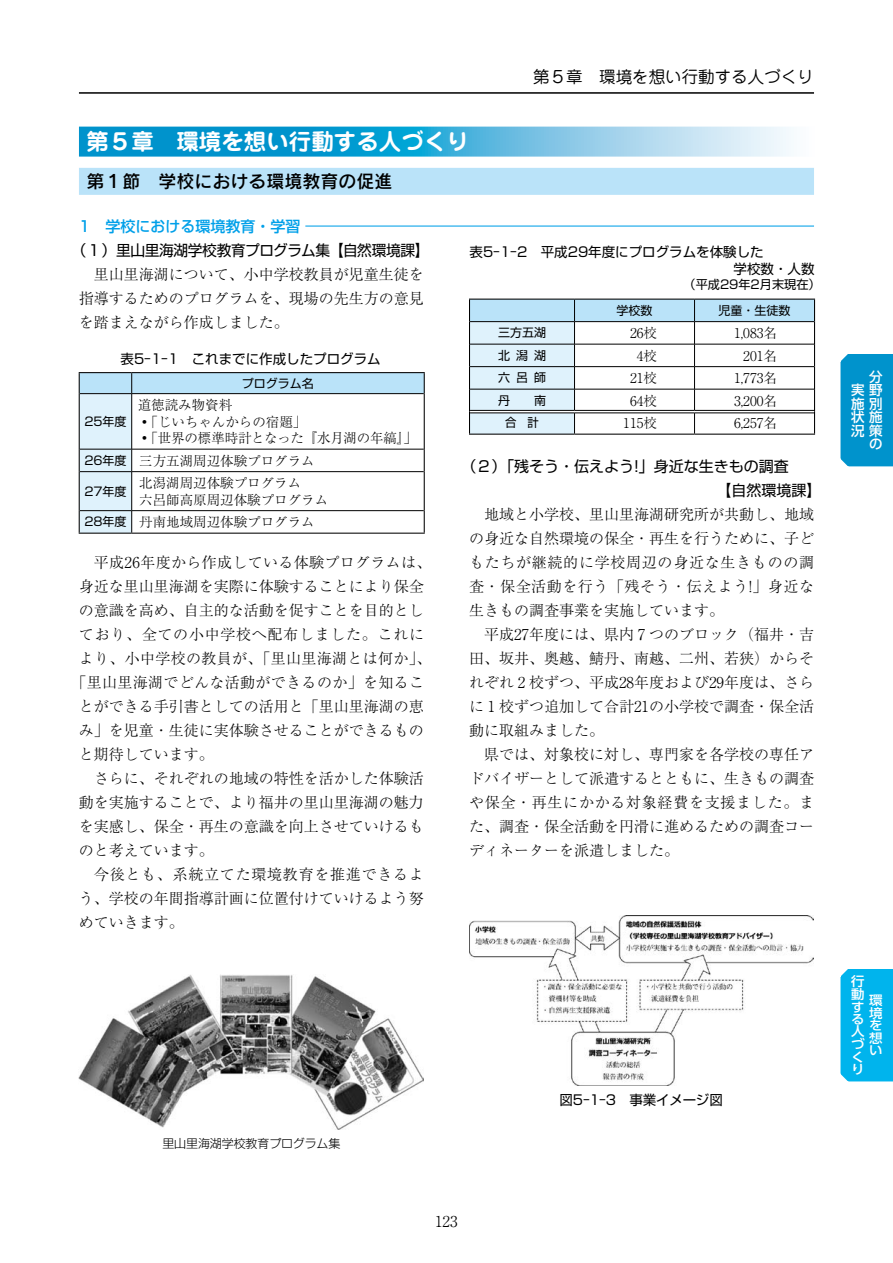
<style>
.page{position:relative;width:893px;height:1263px;background:#fff}
.page>*{position:absolute;margin:0;border:0;box-sizing:border-box;transform-origin:0 0}
.t1{font:700 22.5px "Jun 501 Pro";color:#fff}
.t2{font:18px "Rodin Pro DB";color:#000}
.t3{font:16.5px "Jun 201 Pro";color:#000}
.t4{font:300 15px/24px "Ryumin Pr 6";color:#000;text-align:justify}
.t5{font:15px/24px "Shin Go Pr 6";letter-spacing:-.015em;color:#000}
.t6{font:300 15px "Ryumin Pr 6";letter-spacing:.025em;color:#000}
.t7{font:300 15px "Ryumin Pr 6";letter-spacing:.05em;color:#000}
.t8{font:300 15px "Ryumin Pr 6";letter-spacing:.02em;color:#000}
.t9{font:500 15px "Shin Go Pr 6";color:#00a0e9}
.t10{font:300 13.5px/16.5px "Ryumin Pr 6";color:#000}
.t11{font:13.5px/16.5px "Shin Go Pr 6";color:#000}
.t12{font:500 13.5px/13.5px "UD Shin Go Pro";color:#fff;text-align:right}
.t13{font:500 12.9px/12.6px "UD Shin Go Pro";color:#fff;text-align:justify;scale:1.05 1}
.t14{font:12.15px "Shin Go Pr 6";color:#000}
.t15{font:12px "Shin Go Pr 6";color:#000}
.t16{font:300 12px "Shin Go Pr 6";letter-spacing:-.01em;color:#000}
.t17{font:12px "Shin Go Pr 6";color:#000;scale:.95 1}
.s1{font-family:"Shin Go Pr 6";font-weight:400;font-size:12px}
</style>
<div class="page">
<hr style="left:79px;top:93px;width:735px;height:1px;background:#000">
<div style="left:840px;top:354px;width:53px;height:113px;background:#0093cc"></div>
<div style="left:840px;top:969px;width:53px;height:113px;background:#00b4ed"></div>
<hr style="left:305px;top:226px;width:509px;height:1px;background:#00a0e9">
<svg style="left:79px;top:127px;width:712px;height:30px;background:#50b5dd"></svg>
<div style="left:79px;top:168px;width:735px;height:27px;background:#bae3f9"></div>
<svg style="left:469px;top:299px;width:346px;height:135px"></svg>
<hr style="left:469px;top:434px;width:105px;height:1px;background:#000">
<hr style="left:574px;top:434px;width:120px;height:1px;background:#000">
<hr style="left:694px;top:434px;width:121px;height:1px;background:#000">
<hr style="left:470px;top:410px;width:104px;height:1px;background:#000">
<hr style="left:470px;top:413px;width:104px;height:1px;background:#000">
<hr style="left:574px;top:410px;width:120px;height:1px;background:#000">
<hr style="left:574px;top:413px;width:120px;height:1px;background:#000">
<hr style="left:694px;top:410px;width:120px;height:1px;background:#000">
<hr style="left:694px;top:413px;width:120px;height:1px;background:#000">
<hr style="left:79px;top:372px;width:53px;height:1px;background:#000">
<hr style="left:132px;top:372px;width:293px;height:1px;background:#000">
<svg style="left:79px;top:373px;width:346px;height:160px"></svg>
<hr style="left:79px;top:533px;width:53px;height:1px;background:#000">
<hr style="left:132px;top:533px;width:293px;height:1px;background:#000">
<img style="left:469px;top:916px;width:345px;height:170px">
<img style="left:79px;top:975px;width:345px;height:154px">
<h1 class="t1" style="left:86px;top:124px;width:384px">第５章　環境を想い行動する人づくり</h1>
<p class="t2" style="left:86px;top:169px;width:307px">第１節　学校における環境教育の促進</p>
<p class="t9" style="left:79px;top:214px;width:223px">1　学校における環境教育・学習</p>
<p class="t3" style="left:533px;top:64px;width:282px">第５章　環境を想い行動する人づくり</p>
<p class="t5" style="left:71px;top:237px;width:360px">（１）里山里海湖学校教育プログラム集【自然環境課】</p>
<p class="t4" style="left:79px;top:262px;width:347px;text-indent:15px">里山里海湖について、小中学校教員が児童生徒を指導するためのプログラムを、現場の先生方の意見を踏まえながら作成しました。</p>
<p class="t11" style="left:121px;top:349px;width:262px">表5-1-1　これまでに作成したプログラム</p>
<p class="t15" style="left:242px;top:373px;width:73px">プログラム名</p>
<p class="t15" style="left:84px;top:411px;width:44px">25年度</p>
<p class="t10" style="left:138px;top:396px;width:281px">道徳読み物資料<br>◦「じいちゃんからの宿題」<br>◦「世界の標準時計となった『水月湖の年縞』」</p>
<p class="t10" style="left:84px;top:451px;width:232px"><span class="s1">26年度</span> 三方五湖周辺体験プログラム</p>
<p class="t15" style="left:84px;top:481px;width:44px">27年度</p>
<p class="t10" style="left:139px;top:474px;width:190px">北潟湖周辺体験プログラム<br>六呂師高原周辺体験プログラム</p>
<p class="t10" style="left:84px;top:513px;width:232px"><span class="s1">28年度</span> 丹南地域周辺体験プログラム</p>
<p class="t6" style="left:94px;top:551px;width:339px">平成26年度から作成している体験プログラムは、</p>
<p class="t4" style="left:79px;top:574px;width:347px">身近な里山里海湖を実際に体験することにより保全</p>
<p class="t4" style="left:79px;top:598px;width:347px">の意識を高め、自主的な活動を促すことを目的とし</p>
<p class="t7" style="left:79px;top:623px;width:347px">ており、全ての小中学校へ配布しました。これに</p>
<p class="t8" style="left:79px;top:647px;width:354px">より、小中学校の教員が、「里山里海湖とは何か」、</p>
<p class="t6" style="left:71px;top:671px;width:354px">「里山里海湖でどんな活動ができるのか」を知るこ</p>
<p class="t4" style="left:79px;top:694px;width:347px">とができる手引書としての活用と「里山里海湖の恵</p>
<p class="t4" style="left:79px;top:718px;width:347px">み」を児童・生徒に実体験させることができるもの</p>
<p class="t4" style="left:79px;top:742px;width:136px">と期待しています。</p>
<p class="t4" style="left:94px;top:766px;width:332px">さらに、それぞれの地域の特性を活かした体験活</p>
<p class="t4" style="left:79px;top:790px;width:347px">動を実施することで、より福井の里山里海湖の魅力</p>
<p class="t4" style="left:79px;top:814px;width:347px">を実感し、保全・再生の意識を向上させていけるも</p>
<p class="t4" style="left:79px;top:838px;width:136px">のと考えています。</p>
<p class="t7" style="left:94px;top:863px;width:331px">今後とも、系統立てた環境教育を推進できるよ</p>
<p class="t4" style="left:79px;top:886px;width:347px">う、学校の年間指導計画に位置付けていけるよう努</p>
<p class="t4" style="left:79px;top:910px;width:106px">めていきます。</p>
<p class="t11" style="left:733px;top:243px;width:82px;text-indent:-264px">表5-1-2　平成29年度にプログラムを体験した<br>学校数・人数</p>
<p class="t14" style="left:684px;top:275px;width:139px">（平成29年2月末現在）</p>
<p class="t15" style="left:616px;top:300px;width:37px">学校数</p>
<p class="t15" style="left:718px;top:300px;width:73px">児童・生徒数</p>
<p class="t15" style="left:498px;top:323px;width:49px">三方五湖</p>
<p class="t10" style="left:630px;top:324px;width:28px">26校</p>
<p class="t10" style="left:734px;top:324px;width:44px">1,083名</p>
<p class="t15" style="left:498px;top:345px;width:49px">北潟湖</p>
<p class="t10" style="left:637px;top:346px;width:22px">4校</p>
<p class="t10" style="left:730px;top:346px;width:49px">　201名</p>
<p class="t15" style="left:498px;top:368px;width:49px">六呂師</p>
<p class="t10" style="left:630px;top:369px;width:28px">21校</p>
<p class="t10" style="left:734px;top:369px;width:44px">1,773名</p>
<p class="t15" style="left:498px;top:390px;width:49px">丹　　南</p>
<p class="t10" style="left:630px;top:391px;width:28px">64校</p>
<p class="t10" style="left:734px;top:391px;width:44px">3,200名</p>
<p class="t17" style="left:505px;top:413px;width:37px">合　計</p>
<p class="t10" style="left:623px;top:414px;width:35px">115校</p>
<p class="t10" style="left:734px;top:414px;width:44px">6,257名</p>
<p class="t5" style="left:716px;top:453px;width:106px;text-indent:-255px">（２）「残そう・伝えよう!」身近な生きもの調査<br>【自然環境課】</p>
<p class="t4" style="left:469px;top:502px;width:347px;text-indent:15px">地域と小学校、里山里海湖研究所が共動し、地域の身近な自然環境の保全・再生を行うために、子どもたちが継続的に学校周辺の身近な生きものの調査・保全活動を行う「残そう・伝えよう!」身近な生きもの調査事業を実施しています。</p>
<p class="t4" style="left:469px;top:622px;width:346px;text-indent:15px">平成27年度には、県内 7 つのブロック（福井・吉田、坂井、奥越、鯖丹、南越、二州、若狭）からそれぞれ 2 校ずつ、平成28年度および29年度は、さらに 1 校ずつ追加して合計21の小学校で調査・保全活動に取組みました。</p>
<p class="t4" style="left:469px;top:742px;width:347px;text-indent:15px">県では、対象校に対し、専門家を各学校の専任アドバイザーとして派遣するとともに、生きもの調査や保全・再生にかかる対象経費を支援ました。また、調査・保全活動を円滑に進めるための調査コーディネーターを派遣しました。</p>
<p class="t16" style="left:162px;top:1133px;width:180px">里山里海湖学校教育プログラム集</p>
<p class="t4" style="left:435px;top:1209px;width:24px">123</p>
<p class="t11" style="left:560px;top:1091px;width:165px">図5-1-3　事業イメージ図</p>
<p class="t12" style="left:851px;top:369px;width:33px">分<br>実野施別状施況策の</p>
<p class="t13" style="left:851px;top:975px;width:14px;text-align:left">行動する人づくり</p>
<p class="t13" style="left:869px;top:993px;width:14px">環境を想い</p>
</div>
